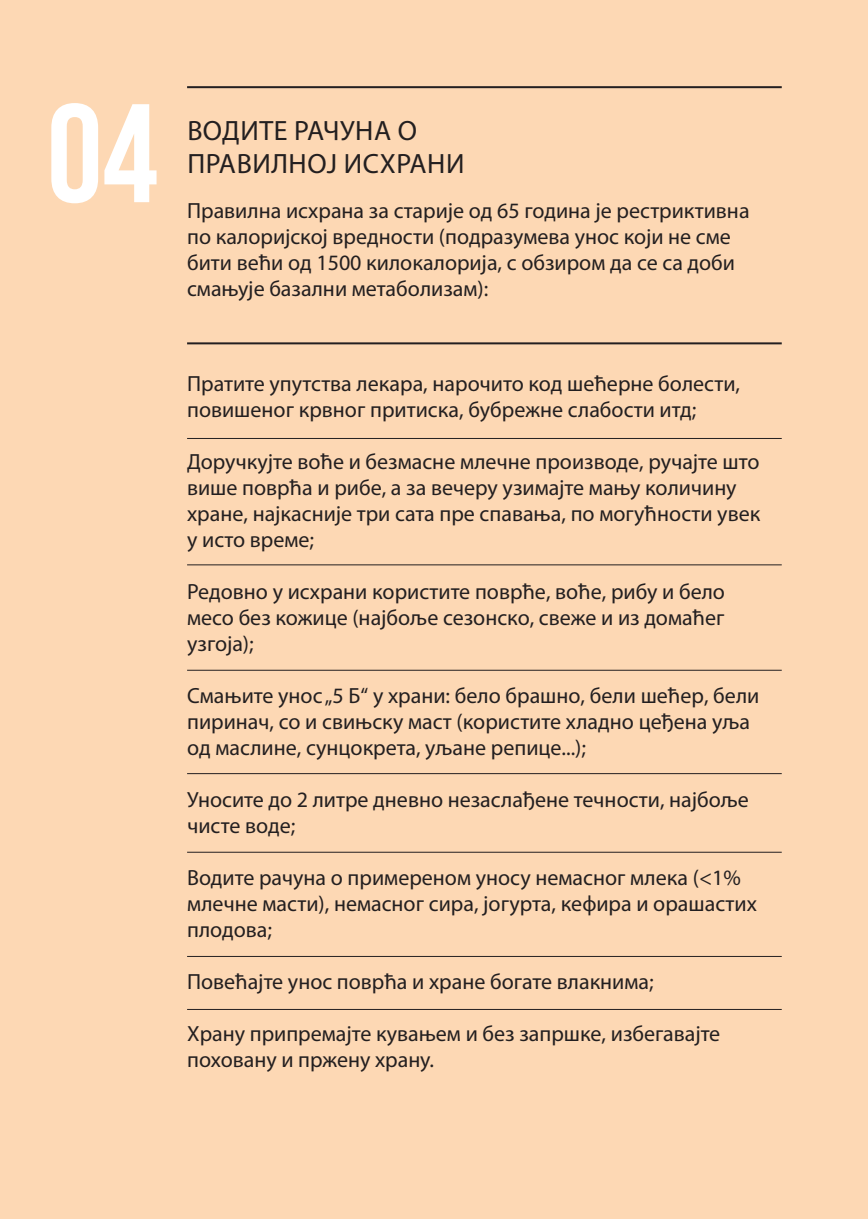
<style>
.page{position:relative;width:868px;height:1219px;background:#fff}
.page>*{position:absolute;margin:0;border:0;box-sizing:border-box;transform-origin:0 0}
.t1{font:700 140px "Bebas Neue";color:#fff}
.t2{font:28px "Myriad Pro";letter-spacing:.02em;color:#231f20}
.t3{font:22px/26px "Myriad Pro";color:#231f20}
</style>
<div class="page">
<div style="left:0;top:0;width:867px;height:1219px;background:#fdd8b4"></div>
<hr style="left:187px;top:342px;width:594px;height:2px;background:#231f20">
<hr style="left:187px;top:438px;width:594px;height:1px;background:#231f20">
<hr style="left:187px;top:564px;width:594px;height:1px;background:#231f20">
<hr style="left:187px;top:670px;width:594px;height:1px;background:#231f20">
<hr style="left:187px;top:773px;width:594px;height:1px;background:#231f20">
<hr style="left:187px;top:852px;width:594px;height:1px;background:#231f20">
<hr style="left:187px;top:956px;width:594px;height:1px;background:#231f20">
<hr style="left:187px;top:1009px;width:594px;height:1px;background:#231f20">
<hr style="left:187px;top:86px;width:594px;height:2px;background:#231f20">
<p class="t1" style="left:47px;top:77px;width:112px">04</p>
<p class="t2" style="left:187px;top:115px;width:231px">ВОДИТЕ РАЧУНА О</p>
<p class="t2" style="left:187px;top:149px;width:278px">ПРАВИЛНОЈ ИСХРАНИ</p>
<p class="t3" style="left:187px;top:198px;width:564px">Правилна исхрана за старије од 65 година је рестриктивна по калоријској вредности (подразумева унос који не сме бити већи од 1500 килокалорија, с обзиром да се са доби смањује базални метаболизам):</p>
<p class="t3" style="left:187px;top:371px;width:554px">Пратите упутства лекара, нарочито код шећерне болести, повишеног крвног притиска, бубрежне слабости итд;</p>
<p class="t3" style="left:187px;top:449px;width:574px">Доручкујте воће и безмасне млечне производе, ручајте што више поврћа и рибе, а за вечеру узимајте мању количину хране, најкасније три сата пре спавања, по могућности увек у исто време;</p>
<p class="t3" style="left:187px;top:579px;width:539px;text-align:justify">Редовно у исхрани користите поврће, воће, рибу и бело месо без кожице (најбоље сезонско, свеже и из домаћег узгоја);</p>
<p class="t3" style="left:187px;top:683px;width:573px">Смањите унос „5 Б“ у храни: бело брашно, бели шећер, бели пиринач, со и свињску маст (користите хладно цеђена уља од маслине, сунцокрета, уљане репице...);</p>
<p class="t3" style="left:187px;top:787px;width:563px">Уносите до 2 литре дневно незаслађене течности, најбоље чисте воде;</p>
<p class="t3" style="left:187px;top:865px;width:571px">Водите рачуна о примереном уносу немасног млека (&lt;1% млечне масти), немасног сира, јогурта, кефира и орашастих плодова;</p>
<p class="t3" style="left:187px;top:969px;width:468px">Повећајте унос поврћа и хране богате влакнима;</p>
<p class="t3" style="left:187px;top:1021px;width:534px">Храну припремајте кувањем и без запршке, избегавајте поховану и пржену храну.</p>
</div>
